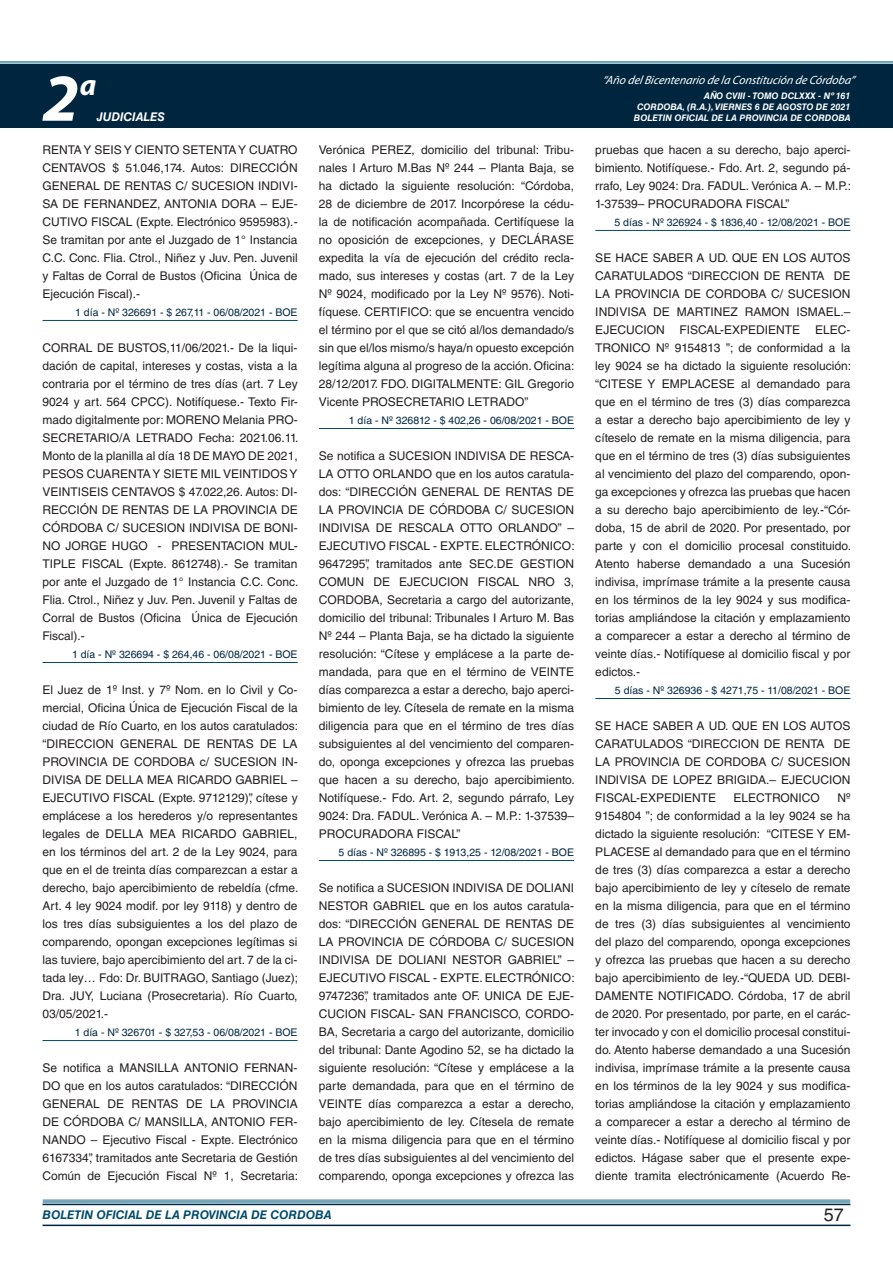
<style>
.page{position:relative;width:893px;height:1263px;background:#fff}
.page>*{position:absolute;margin:0;border:0;box-sizing:border-box;transform-origin:0 0}
.t1{font:italic 700 67.5px "Myriad Pro";color:#fff}
.t2{font:italic 700 30px "Myriad Pro";color:#fff}
.t3{font:18px "Helvetica LT Std";color:#231f20}
.t4{font:12px/18px "Helvetica LT Std";color:#231f20;text-align:justify}
.t5{font:italic 12px "Myriad Pro";color:#fff}
.t6{font:italic 700 12px "Helvetica LT Std";color:#004b6c}
.t7{font:italic 700 12px "Helvetica LT Std";color:#fff}
.t8{font:10.5px "Helvetica LT Std";color:#00263f}
.t9{font:italic 700 9px/10.8px "Helvetica LT Std";color:#fff;text-align:right}
</style>
<div class="page">
<div style="left:0;top:61px;width:893px;height:6px;background:#fff;opacity:.75"></div>
<div style="left:0;top:64px;width:893px;height:64px;background:#00263f"></div>
<hr style="left:43px;top:1224px;width:807px;height:2px;background:#00263f">
<div style="left:42px;top:1198px;width:809px;height:8px;background:#fff;opacity:.75"></div>
<hr style="left:43px;top:320px;width:255px;height:1px;background:#004b6c">
<hr style="left:43px;top:662px;width:255px;height:1px;background:#004b6c">
<hr style="left:43px;top:1040px;width:255px;height:1px;background:#004b6c">
<hr style="left:319px;top:428px;width:255px;height:1px;background:#004b6c">
<hr style="left:319px;top:860px;width:255px;height:1px;background:#004b6c">
<hr style="left:595px;top:230px;width:255px;height:1px;background:#004b6c">
<hr style="left:595px;top:698px;width:255px;height:1px;background:#004b6c">
<p class="t5" style="left:603px;top:72px;width:254px">“Año delBicentenario de la Constitución de Córdoba”</p>
<h1 class="t1" style="left:43px;top:54px;width:38px">2</h1>
<h2 class="t2" style="left:80px;top:66px;width:18px">a</h2>
<p class="t9" style="left:637px;top:91px;width:215px">AÑO CVIII - TOMO DCLXXX - Nº 161<br>CORDOBA, (R.A.), VIERNES 6 DE AGOSTO DE 2021</p>
<p class="t7" style="left:97px;top:110px;width:70px">JUDICIALES</p>
<p class="t9" style="left:634px;top:112px;width:218px">BOLETIN OFICIAL DE LA PROVINCIA DE CORDOBA</p>
<p class="t4" style="left:43px;top:141px;width:257px">RENTA Y SEIS Y CIENTO SETENTA Y CUATRO CENTAVOS $ 51.046,174. Autos: DIRECCIÓN GENERAL DE RENTAS C/ SUCESION INDIVI-SA DE FERNANDEZ, ANTONIA DORA – EJE-CUTIVO FISCAL (Expte. Electrónico 9595983).- Se tramitan por ante el Juzgado de 1° Instancia C.C. Conc. Flia. Ctrol., Niñez y Juv. Pen. Juvenil y Faltas de Corral de Bustos (Oficina Única de Ejecución Fiscal).-</p>
<p class="t8" style="left:75px;top:306px;width:224px">1 día - Nº 326691 - $ 267,11 - 06/08/2021 - BOE</p>
<p class="t4" style="left:43px;top:339px;width:257px">CORRAL DE BUSTOS,11/06/2021.- De la liqui&shy;dación de capital, intereses y costas, vista a la contraria por el término de tres días (art. 7 Ley 9024 y art. 564 CPCC). Notifíquese.- Texto Fir&shy;mado digitalmente por: MORENO Melania PRO-SECRETARIO/A LETRADO Fecha: 2021.06.11.<br>Monto de la planilla al día 18 DE MAYO DE 2021, PESOS CUARENTA Y SIETE MIL VEINTIDOS Y VEINTISEIS CENTAVOS $ 47.022,26. Autos: DI-RECCIÓN DE RENTAS DE LA PROVINCIA DE CÓRDOBA C/ SUCESION INDIVISA DE BONI-NO JORGE HUGO - PRESENTACION MUL-TIPLE FISCAL (Expte. 8612748).- Se tramitan por ante el Juzgado de 1° Instancia C.C. Conc.<br>Flia. Ctrol., Niñez y Juv. Pen. Juvenil y Faltas de Corral de Bustos (Oficina Única de Ejecución Fiscal).-</p>
<p class="t8" style="left:72px;top:648px;width:227px">1 día - Nº 326694 - $ 264,46 - 06/08/2021 - BOE</p>
<p class="t4" style="left:43px;top:681px;width:257px">El Juez de 1º Inst. y 7º Nom. en lo Civil y Co&shy;mercial, Oficina Única de Ejecución Fiscal de la ciudad de Río Cuarto, en los autos caratulados: “DIRECCION GENERAL DE RENTAS DE LA PROVINCIA DE CORDOBA c/ SUCESION IN-DIVISA DE DELLA MEA RICARDO GABRIEL – EJECUTIVO FISCAL (Expte. 9712129)”, cítese y emplácese a los herederos y/o representantes legales de DELLA MEA RICARDO GABRIEL, en los términos del art. 2 de la Ley 9024, para que en el de treinta días comparezcan a estar a derecho, bajo apercibimiento de rebeldía (cfme.<br>Art. 4 ley 9024 modif. por ley 9118) y dentro de los tres días subsiguientes a los del plazo de comparendo, opongan excepciones legítimas si las tuviere, bajo apercibimiento del art. 7 de la ci&shy;tada ley… Fdo: Dr. BUITRAGO, Santiago (Juez); Dra. JUY, Luciana (Prosecretaria). Río Cuarto, 03/05/2021.-</p>
<p class="t8" style="left:75px;top:1026px;width:224px">1 día - Nº 326701 - $ 327,53 - 06/08/2021 - BOE</p>
<p class="t4" style="left:43px;top:1059px;width:257px">Se notifica a MANSILLA ANTONIO FERNAN-DO que en los autos caratulados: “DIRECCIÓN GENERAL DE RENTAS DE LA PROVINCIA DE CÓRDOBA C/ MANSILLA, ANTONIO FER-NANDO – Ejecutivo Fiscal - Expte. Electrónico 6167334”, tramitados ante Secretaria de Gestión Común de Ejecución Fiscal Nº 1, Secretaria:</p>
<p class="t4" style="left:319px;top:141px;width:257px">Verónica PEREZ, domicilio del tribunal: Tribu&shy;nales I Arturo M.Bas Nº 244 – Planta Baja, se ha dictado la siguiente resolución: “Córdoba, 28 de diciembre de 2017. Incorpórese la cédu&shy;la de notificación acompañada. Certifíquese la no oposición de excepciones, y DECLÁRASE expedita la vía de ejecución del crédito recla&shy;mado, sus intereses y costas (art. 7 de la Ley Nº 9024, modificado por la Ley Nº 9576). Noti&shy;fíquese. CERTIFICO: que se encuentra vencido el término por el que se citó al/los demandado/s sin que el/los mismo/s haya/n opuesto excepción legítima alguna al progreso de la acción. Oficina:<br>28/12/2017. FDO. DIGITALMENTE: GIL Gregorio Vicente PROSECRETARIO LETRADO”</p>
<p class="t8" style="left:349px;top:414px;width:227px">1 día - Nº 326812 - $ 402,26 - 06/08/2021 - BOE</p>
<p class="t4" style="left:319px;top:447px;width:257px">Se notifica a SUCESION INDIVISA DE RESCA-LA OTTO ORLANDO que en los autos caratula&shy;dos: “DIRECCIÓN GENERAL DE RENTAS DE LA PROVINCIA DE CÓRDOBA C/ SUCESION INDIVISA DE RESCALA OTTO ORLANDO” – EJECUTIVO FISCAL - EXPTE. ELECTRÓNICO:<br>9647295”, tramitados ante SEC.DE GESTION COMUN DE EJECUCION FISCAL NRO 3, CORDOBA, Secretaria a cargo del autorizante, domicilio del tribunal: Tribunales I Arturo M. Bas Nº 244 – Planta Baja, se ha dictado la siguiente resolución: “Cítese y emplácese a la parte de&shy;mandada, para que en el término de VEINTE días comparezca a estar a derecho, bajo aperci&shy;bimiento de ley. Cítesela de remate en la misma diligencia para que en el término de tres días subsiguientes al del vencimiento del comparen&shy;do, oponga excepciones y ofrezca las pruebas que hacen a su derecho, bajo apercibimiento.<br>Notifíquese.- Fdo. Art. 2, segundo párrafo, Ley 9024: Dra. FADUL. Verónica A. – M.P.: 1-37539– PROCURADORA FISCAL”</p>
<p class="t8" style="left:339px;top:846px;width:237px">5 días - Nº 326895 - $ 1913,25 - 12/08/2021 - BOE</p>
<p class="t4" style="left:319px;top:879px;width:257px">Se notifica a SUCESION INDIVISA DE DOLIANI NESTOR GABRIEL que en los autos caratula&shy;dos: “DIRECCIÓN GENERAL DE RENTAS DE LA PROVINCIA DE CÓRDOBA C/ SUCESION INDIVISA DE DOLIANI NESTOR GABRIEL” – EJECUTIVO FISCAL - EXPTE. ELECTRÓNICO:<br>9747236”, tramitados ante OF. UNICA DE EJE-CUCION FISCAL- SAN FRANCISCO, CORDO-BA, Secretaria a cargo del autorizante, domicilio del tribunal: Dante Agodino 52, se ha dictado la siguiente resolución: “Cítese y emplácese a la parte demandada, para que en el término de VEINTE días comparezca a estar a derecho, bajo apercibimiento de ley. Cítesela de remate en la misma diligencia para que en el término de tres días subsiguientes al del vencimiento del comparendo, oponga excepciones y ofrezca las</p>
<p class="t4" style="left:595px;top:141px;width:257px">pruebas que hacen a su derecho, bajo aperci&shy;bimiento. Notifíquese.- Fdo. Art. 2, segundo pá&shy;rrafo, Ley 9024: Dra. FADUL. Verónica A. – M.P.:<br>1-37539– PROCURADORA FISCAL”</p>
<p class="t8" style="left:615px;top:216px;width:237px">5 días - Nº 326924 - $ 1836,40 - 12/08/2021 - BOE</p>
<p class="t4" style="left:595px;top:249px;width:257px">SE HACE SABER A UD. QUE EN LOS AUTOS CARATULADOS “DIRECCION DE RENTA DE LA PROVINCIA DE CORDOBA C/ SUCESION INDIVISA DE MARTINEZ RAMON ISMAEL.– EJECUCION FISCAL-EXPEDIENTE ELEC-TRONICO Nº 9154813 ”; de conformidad a la ley 9024 se ha dictado la siguiente resolución: “CITESE Y EMPLACESE al demandado para que en el término de tres (3) días comparezca a estar a derecho bajo apercibimiento de ley y cíteselo de remate en la misma diligencia, para que en el término de tres (3) días subsiguientes al vencimiento del plazo del comparendo, opon&shy;ga excepciones y ofrezca las pruebas que hacen a su derecho bajo apercibimiento de ley.-“Cór&shy;doba, 15 de abril de 2020. Por presentado, por parte y con el domicilio procesal constituido.<br>Atento haberse demandado a una Sucesión indivisa, imprímase trámite a la presente causa en los términos de la ley 9024 y sus modifica&shy;torias ampliándose la citación y emplazamiento a comparecer a estar a derecho al término de veinte días.- Notifíquese al domicilio fiscal y por edictos.-</p>
<p class="t8" style="left:615px;top:684px;width:237px">5 días - Nº 326936 - $ 4271,75 - 11/08/2021 - BOE</p>
<p class="t4" style="left:595px;top:717px;width:257px">SE HACE SABER A UD. QUE EN LOS AUTOS CARATULADOS “DIRECCION DE RENTA DE LA PROVINCIA DE CORDOBA C/ SUCESION INDIVISA DE LOPEZ BRIGIDA.– EJECUCION FISCAL-EXPEDIENTE</p>
<p class="t4" style="left:595px;top:789px;width:257px;text-indent:242px">Nº 9154804 ”; de conformidad a la ley 9024 se ha dictado la siguiente resolución: “CITESE Y EM-PLACESE al demandado para que en el término de tres (3) días comparezca a estar a derecho bajo apercibimiento de ley y cíteselo de remate en la misma diligencia, para que en el término de tres (3) días subsiguientes al vencimiento del plazo del comparendo, oponga excepciones y ofrezca las pruebas que hacen a su derecho bajo apercibimiento de ley.-“QUEDA UD. DEBI-DAMENTE NOTIFICADO. Córdoba, 17 de abril de 2020. Por presentado, por parte, en el carác&shy;ter invocado y con el domicilio procesal constitui&shy;do. Atento haberse demandado a una Sucesión indivisa, imprímase trámite a la presente causa en los términos de la ley 9024 y sus modifica&shy;torias ampliándose la citación y emplazamiento a comparecer a estar a derecho al término de veinte días.- Notifíquese al domicilio fiscal y por edictos. Hágase saber que el presente expe&shy;diente tramita electrónicamente (Acuerdo Re-</p>
<p class="t4" style="left:733px;top:789px;width:88px">ELECTRONICO</p>
<p class="t6" style="left:43px;top:1208px;width:290px">BOLETIN OFICIAL DE LA PROVINCIA DE CORDOBA</p>
<h3 class="t3" style="left:824px;top:1204px;width:22px">57</h3>
</div>
